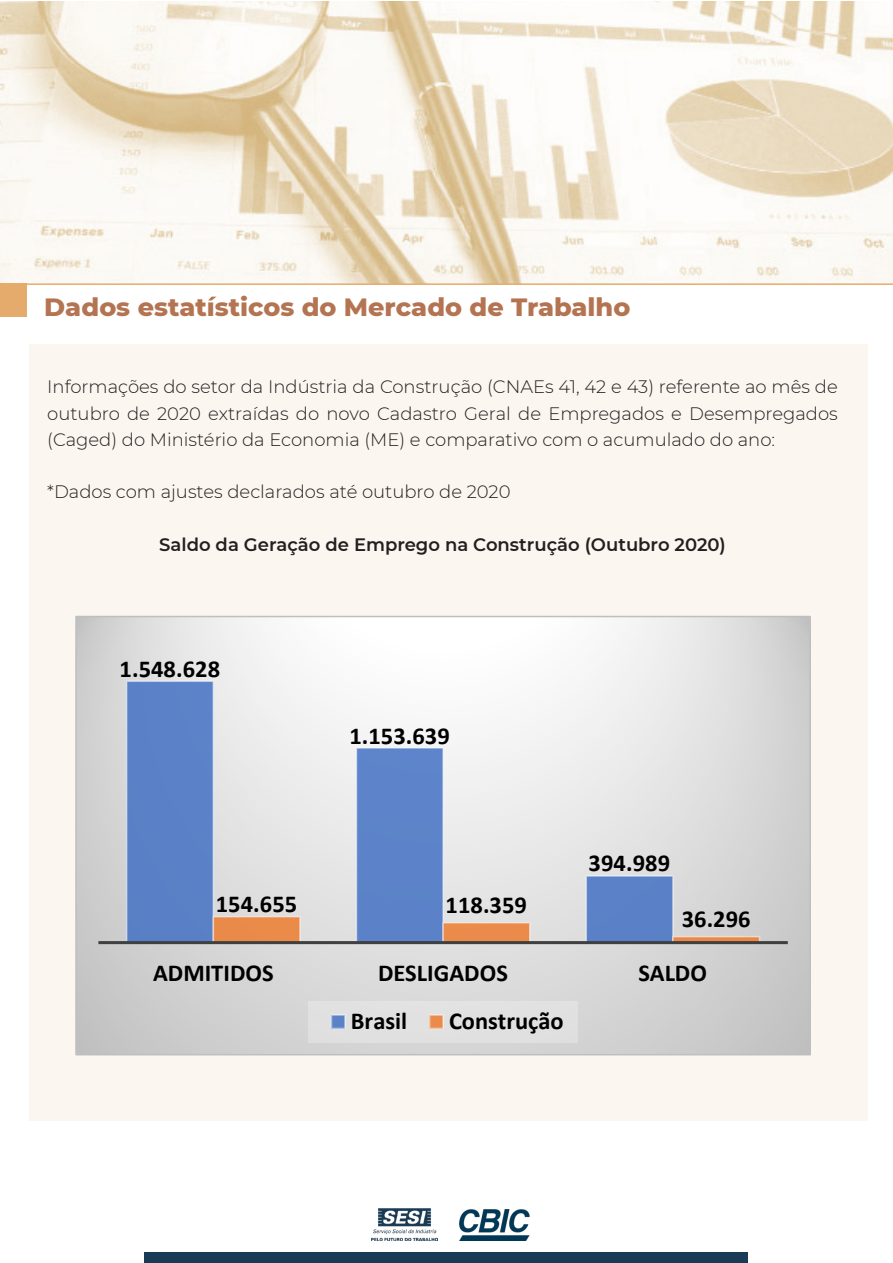
<style>
.page{position:relative;width:893px;height:1263px;background:#fff}
.page>*{position:absolute;margin:0;border:0;box-sizing:border-box;transform-origin:0 0}
.t1{font:800 25.5px "Montserrat";color:#b47452}
.t2{font:700 24.3px "Calibri";letter-spacing:.005em;color:#000}
.t3{font:300 18px/26.2px "Montserrat";color:#231f20;text-align:justify}
.t4{font:600 18px "Montserrat";color:#231f20}
</style>
<div class="page">
<div style="left:29px;top:344px;width:838px;height:777px;background:#fcf6f0"></div>
<img style="left:1px;top:1px;width:892px;height:282px">
<div style="left:1px;top:283px;width:26px;height:34px;background:#e5ab6c"></div>
<hr style="left:4px;top:283px;width:889px;height:2px;background:#e5ab6c">
<div style="left:145px;top:1253px;width:603px;height:10px;background:#193b56"></div>
<img style="left:371px;top:1209px;width:66px;height:31px">
<img style="left:459px;top:1209px;width:71px;height:31px">
<svg style="left:78px;top:619px;width:730px;height:433px;fill:#d7d7d7"></svg>
<svg style="left:125px;top:680px;width:549px;height:261px"></svg>
<svg style="left:212px;top:915px;width:549px;height:26px;background:#b7a9ae"></svg>
<hr style="left:98px;top:941px;width:690px;height:3px;background:#404040">
<div style="left:308px;top:1001px;width:270px;height:41px;background:#e1e1e1"></div>
<div style="left:331px;top:1015px;width:14px;height:13px;background:#5b82c8"></div>
<div style="left:331px;top:1014px;width:15px;height:15px;border:2px solid #fff"></div>
<div style="left:430px;top:1015px;width:13px;height:13px;background:#eb8b4b"></div>
<div style="left:429px;top:1014px;width:15px;height:15px;border:2px solid #fff"></div>
<div style="left:75px;top:616px;width:736px;height:439px;border:2px solid #bfbfbf"></div>
<p class="t1" style="left:44px;top:288px;width:588px">Dados estatísticos do Mercado de Trabalho</p>
<p class="t3" style="left:47px;top:373px;width:792px">Informações do setor da Indústria da Construção (CNAEs 41, 42 e 43) referente ao mês de outubro de 2020 extraídas do novo Cadastro Geral de Empregados e Desempregados (Caged) do Ministério da Economia (ME) e comparativo com o acumulado do ano:</p>
<p class="t3" style="left:47px;top:478px;width:465px">*Dados com ajustes declarados até outubro de 2020</p>
<p class="t4" style="left:159px;top:532px;width:568px">Saldo da Geração de Emprego na Construção (Outubro 2020)</p>
<p class="t2" style="left:120px;top:652px;width:102px">1.548.628</p>
<p class="t2" style="left:349px;top:718px;width:102px">1.153.639</p>
<p class="t2" style="left:216px;top:886px;width:83px">154.655</p>
<p class="t2" style="left:446px;top:888px;width:83px">118.359</p>
<p class="t2" style="left:589px;top:846px;width:83px">394.989</p>
<p class="t2" style="left:682px;top:902px;width:70px">36.296</p>
<p class="t2" style="left:153px;top:956px;width:122px">ADMITIDOS</p>
<p class="t2" style="left:378px;top:956px;width:131px">DESLIGADOS</p>
<p class="t2" style="left:638px;top:956px;width:70px">SALDO</p>
<p class="t2" style="left:351px;top:1003px;width:58px">Brasil</p>
<p class="t2" style="left:449px;top:1003px;width:116px">Construção</p>
</div>
